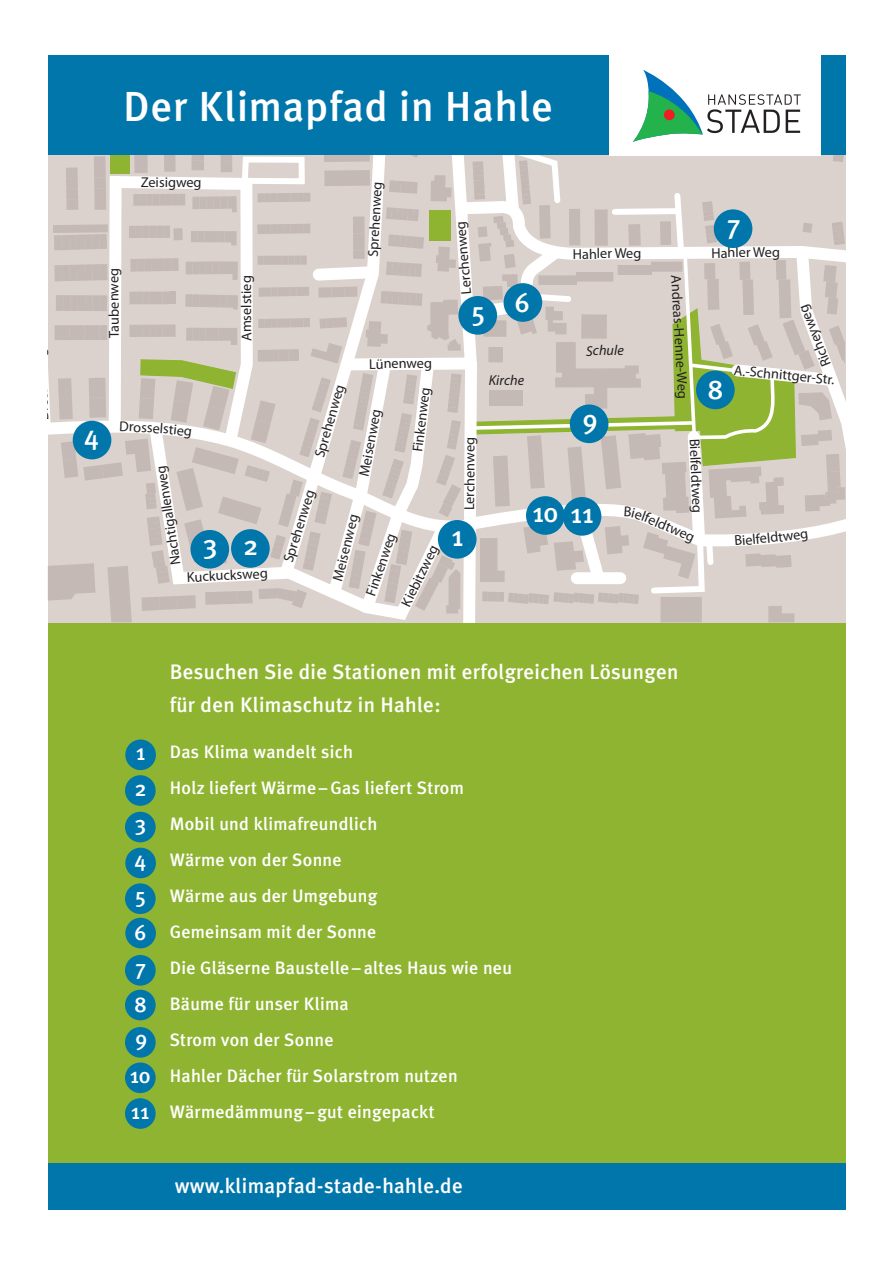
<style>
.page{position:relative;width:893px;height:1263px;background:#fff}
.page>*{position:absolute;margin:0;border:0;box-sizing:border-box;transform-origin:0 0}
.t1{font:500 42px "Meta Plus";letter-spacing:.02em;color:#fff}
.t2{font:500 28.35px "Meta Plus";color:#fff}
.t3{font:500 27.3px "Meta Plus";color:#fff}
.t4{font:500 22.5px "Meta Plus";color:#fff}
.t5{font:500 21.6px/36.2px "Meta Plus";color:#fff}
.t6{font:500 21px/33px "Meta Plus";letter-spacing:.015em;color:#fff}
.t7{font:500 18px/36px "Meta Plus";letter-spacing:.015em;color:#fff}
.t8{font:14.25px "Myriad Pro";letter-spacing:-.01em;color:#231f20}
.t9{font:italic 14.25px "Myriad Pro";color:#231f20}
</style>
<div class="page">
<div style="left:48px;top:609px;width:797px;height:578px;background:#8fb431"></div>
<div style="left:125px;top:739px;width:31px;height:31px;background:#0076aa;border-radius:50%"></div>
<div style="left:125px;top:775px;width:31px;height:31px;background:#0076aa;border-radius:50%"></div>
<div style="left:125px;top:812px;width:31px;height:30px;background:#0076aa;border-radius:50%"></div>
<div style="left:125px;top:848px;width:31px;height:30px;background:#0076aa;border-radius:50%"></div>
<div style="left:125px;top:883px;width:31px;height:31px;background:#0076aa;border-radius:50%"></div>
<div style="left:125px;top:918px;width:31px;height:30px;background:#0076aa;border-radius:50%"></div>
<div style="left:125px;top:955px;width:31px;height:31px;background:#0076aa;border-radius:50%"></div>
<div style="left:125px;top:990px;width:31px;height:30px;background:#0076aa;border-radius:50%"></div>
<div style="left:125px;top:1027px;width:31px;height:31px;background:#0076aa;border-radius:50%"></div>
<div style="left:125px;top:1062px;width:31px;height:31px;background:#0076aa;border-radius:50%"></div>
<div style="left:125px;top:1098px;width:31px;height:31px;background:#0076aa;border-radius:50%"></div>
<div style="left:48px;top:1163px;width:797px;height:47px;background:#0076aa"></div>
<div style="left:48px;top:55px;width:797px;height:100px;background:#0076aa"></div>
<div style="left:610px;top:53px;width:211px;height:102px;background:#fff"></div>
<svg style="left:633px;top:70px;width:168px;height:72px"></svg>
<div style="left:664px;top:109px;width:11px;height:11px;background:#ee1d23;border-radius:50%"></div>
<svg style="left:48px;top:154px;width:797px;height:468px;background:#d1cfc8"></svg>
<h1 class="t1" style="left:123px;top:82px;width:431px">Der Klimapfad in Hahle</h1>
<p class="t8" style="left:105px;top:338px;width:71px;rotate:-90deg">Taubenweg</p>
<h3 class="t3" style="left:84px;top:420px;width:16px">4</h3>
<p class="t8" style="left:141px;top:173px;width:62px">Zeisigweg</p>
<p class="t8" style="left:238px;top:341px;width:67px;rotate:-90deg">Amselstieg</p>
<p class="t8" style="left:167px;top:566px;width:102px;rotate:-99deg">Nachtigallenweg</p>
<h3 class="t3" style="left:203px;top:529px;width:56px">3 2</h3>
<p class="t8" style="left:187px;top:568px;width:82px;rotate:-3deg">Kuckucksweg</p>
<p class="t8" style="left:364px;top:256px;width:77px;rotate:-87deg">Sprehenweg</p>
<p class="t8" style="left:369px;top:355px;width:64px;rotate:-1deg">Lünenweg</p>
<p class="t8" style="left:311px;top:455px;width:77px;rotate:-74deg">Sprehenweg</p>
<p class="t8" style="left:409px;top:451px;width:67px;rotate:-83deg">Finkenweg</p>
<p class="t8" style="left:355px;top:475px;width:70px;rotate:-80deg">Meisenweg</p>
<p class="t8" style="left:329px;top:579px;width:70px;rotate:-76deg">Meisenweg</p>
<p class="t8" style="left:280px;top:559px;width:77px;rotate:-73deg">Sprehenweg</p>
<p class="t8" style="left:362px;top:592px;width:67px;rotate:-71deg">Finkenweg</p>
<p class="t8" style="left:397px;top:602px;width:68px;rotate:-64deg">Kiebitzweg</p>
<p class="t8" style="left:458px;top:295px;width:75px;rotate:-95deg">Lerchenweg</p>
<h3 class="t3" style="left:471px;top:291px;width:60px">5 6</h3>
<p class="t9" style="left:489px;top:372px;width:37px;rotate:-1deg">Kirche</p>
<h3 class="t3" style="left:727px;top:209px;width:15px">7</h3>
<p class="t8" style="left:572px;top:245px;width:70px;rotate:-1deg">Hahler Weg</p>
<p class="t8" style="left:711px;top:244px;width:70px;rotate:-1deg">Hahler Weg</p>
<p class="t9" style="left:586px;top:342px;width:39px;rotate:-1deg">Schule</p>
<h3 class="t3" style="left:583px;top:403px;width:17px">9</h3>
<p class="t8" style="left:685px;top:274px;width:126px;rotate:87deg">Andreas-Henne-Weg</p>
<h3 class="t3" style="left:708px;top:373px;width:17px">8</h3>
<p class="t8" style="left:819px;top:369px;width:67px;rotate:-112deg">Richeyweg</p>
<p class="t8" style="left:734px;top:362px;width:103px;rotate:5deg">A.-Schnittger-Str.</p>
<p class="t8" style="left:461px;top:510px;width:75px;rotate:-90deg">Lerchenweg</p>
<h2 class="t2" style="left:452px;top:519px;width:13px">1</h2>
<h3 class="t3" style="left:533px;top:497px;width:62px">10 11</h3>
<p class="t8" style="left:703px;top:438px;width:76px;rotate:88deg">Bielfeldtweg</p>
<p class="t8" style="left:652px;top:510px;width:51px;rotate:23deg">eldtweg</p>
<p class="t8" style="left:745px;top:531px;width:23px;rotate:-5deg">elfe</p>
<p class="t4" style="left:136px;top:739px;width:11px">1</p>
<p class="t5" style="left:134px;top:770px;width:14px;text-align:justify">2<br>3<br>4<br>5<br>6</p>
<p class="t5" style="left:134px;top:948px;width:14px;line-height:37px">7<br>8</p>
<p class="t5" style="left:130px;top:1020px;width:22px">9<br>10<br>11</p>
<p class="t6" style="left:170px;top:655px;width:510px">Besuchen Sie die Stationen mit erfolgreichen Lösungen für den Klimaschutz in Hahle:</p>
<p class="t7" style="left:170px;top:733px;width:344px">Das Klima wandelt sich<br>Holz liefert Wärme – Gas liefert Strom<br>Mobil und klimafreundlich<br>Wärme von der Sonne<br>Wärme aus der Umgebung<br>Gemeinsam mit der Sonne<br>Die Gläserne Baustelle – altes Haus wie neu<br>Bäume für unser Klima<br>Strom von der Sonne<br>Hahler Dächer für Solarstrom nutzen<br>Wärmedämmung – gut eingepackt</p>
<p class="t6" style="left:175px;top:1169px;width:290px">www.klimapfad-stade-hahle.de</p>
</div>
